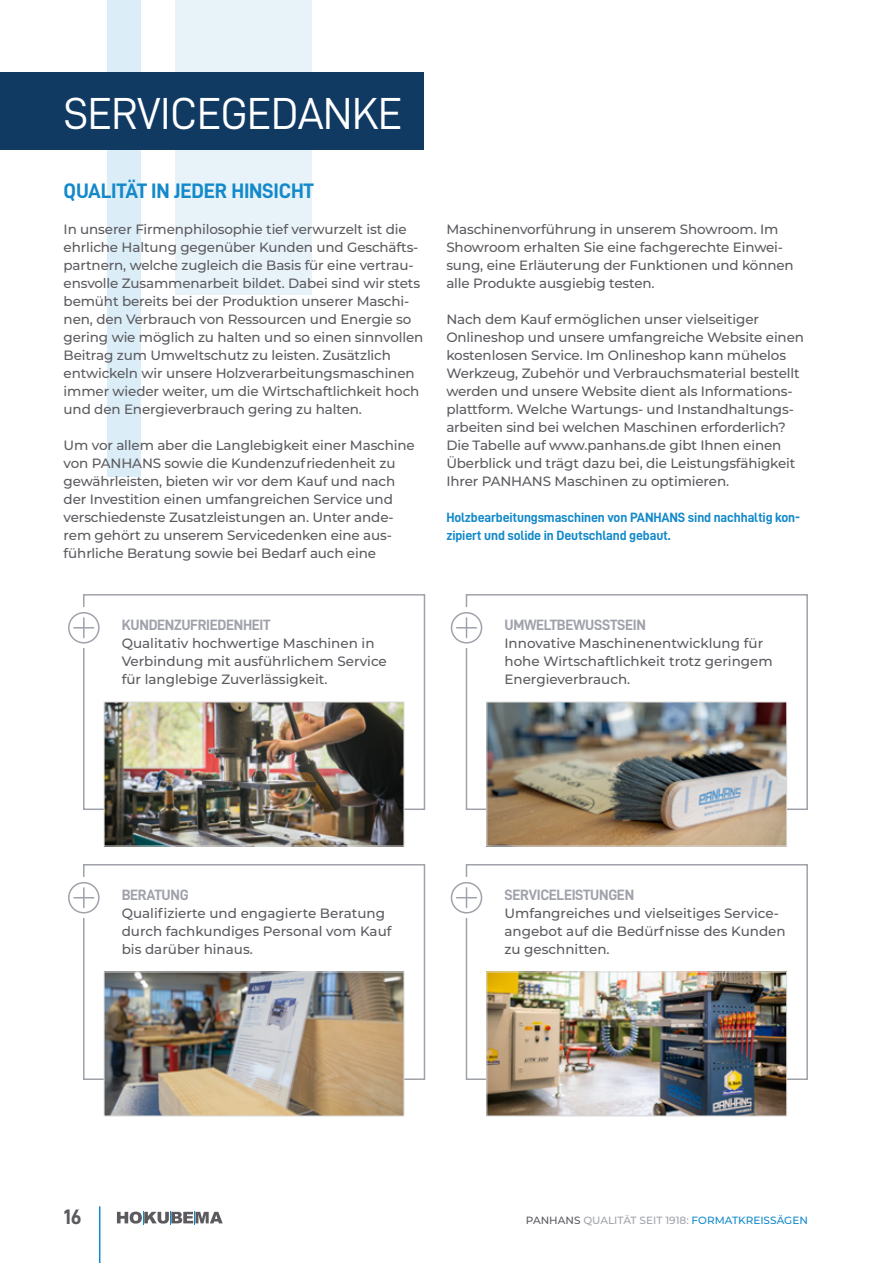
<style>
.page{position:relative;width:893px;height:1263px;background:#fff}
.page>*{position:absolute;margin:0;border:0;box-sizing:border-box;transform-origin:0 0}
.t1{font:45px "D DIN";letter-spacing:-.02em;color:#fff}
.t2{font:21px "D DIN Bold";letter-spacing:-.01em;color:#1389ca}
.t3{font:21px "D DIN Bold";color:#5c5a5f}
.t4{font:15px "D DIN Bold";letter-spacing:-.02em;color:#a0a2ab}
.t5{font:500 13.5px/18px "Montserrat";letter-spacing:-.01em;color:#5c5a5f}
.t6{font:13.5px/18px "D DIN Bold";letter-spacing:-.01em;color:#1389ca}
.t7{font:500 10.5px "Montserrat";color:#a0a2ab}
.s1{color:#5c5a5f}
.s2{color:#1389ca}
</style>
<div class="page">
<div style="left:176px;top:0;width:136px;height:295px;background:#e7f3f9"></div>
<div style="left:107px;top:0;width:33px;height:476px;background:#dbedf7"></div>
<hr style="left:99px;top:1206px;width:1px;height:57px;background:#1389ca">
<svg style="left:117px;top:1211px;width:106px;height:13px"></svg>
<div style="left:83px;top:594px;width:342px;height:216px;border:2px solid #a0a2ab"></div>
<div style="left:83px;top:864px;width:342px;height:216px;border:2px solid #a0a2ab"></div>
<div style="left:466px;top:594px;width:342px;height:216px;border:2px solid #a0a2ab"></div>
<div style="left:466px;top:864px;width:342px;height:216px;border:2px solid #a0a2ab"></div>
<img style="left:106px;top:703px;width:296px;height:141px">
<div style="left:104px;top:701px;width:300px;height:145px;border:1px solid #dadada"></div>
<img style="left:106px;top:973px;width:296px;height:141px">
<div style="left:104px;top:971px;width:300px;height:145px;border:1px solid #dadada"></div>
<img style="left:488px;top:703px;width:297px;height:141px">
<div style="left:486px;top:701px;width:301px;height:145px;border:1px solid #dadada"></div>
<img style="left:488px;top:973px;width:297px;height:141px">
<div style="left:486px;top:971px;width:301px;height:145px;border:1px solid #dadada"></div>
<div style="left:64px;top:607px;width:40px;height:41px;background:#fff"></div>
<div style="left:68px;top:612px;width:32px;height:31px;border:2px solid #a0a2ab;border-radius:50%"></div>
<hr style="left:83px;top:618px;width:2px;height:20px;background:#a0a2ab">
<svg style="left:74px;top:627px;width:20px;height:1px"></svg>
<div style="left:64px;top:877px;width:40px;height:41px;background:#fff"></div>
<div style="left:68px;top:882px;width:32px;height:31px;border:2px solid #a0a2ab;border-radius:50%"></div>
<hr style="left:83px;top:888px;width:2px;height:20px;background:#a0a2ab">
<svg style="left:74px;top:897px;width:20px;height:1px"></svg>
<div style="left:446px;top:607px;width:41px;height:41px;background:#fff"></div>
<div style="left:451px;top:612px;width:31px;height:31px;border:2px solid #a0a2ab;border-radius:50%"></div>
<svg style="left:457px;top:618px;width:19px;height:20px"></svg>
<div style="left:446px;top:877px;width:41px;height:41px;background:#fff"></div>
<div style="left:451px;top:882px;width:31px;height:31px;border:2px solid #a0a2ab;border-radius:50%"></div>
<svg style="left:457px;top:888px;width:19px;height:20px"></svg>
<div style="left:0;top:72px;width:424px;height:78px;background:#113a63"></div>
<h1 class="t1" style="left:64px;top:88px;width:340px">SERVICEGEDANKE</h1>
<h2 class="t2" style="left:64px;top:179px;width:252px">QUALITÄT IN JEDER HINSICHT</h2>
<p class="t5" style="left:64px;top:220px;width:361px">In unserer Firmenphilosophie tief verwurzelt ist die ehrliche Haltung gegenüber Kunden und Geschäfts&shy;partnern, welche zugleich die Basis für eine vertrau&shy;ensvolle Zusammenarbeit bildet. Dabei sind wir stets bemüht bereits bei der Produktion unserer Maschi&shy;nen, den Verbrauch von Ressourcen und Energie so gering wie möglich zu halten und so einen sinnvollen Beitrag zum Umweltschutz zu leisten. Zusätzlich entwickeln wir unsere Holzverarbeitungsmaschinen immer wieder weiter, um die Wirtschaftlichkeit hoch und den Energieverbrauch gering zu halten.</p>
<p class="t5" style="left:64px;top:436px;width:353px">Um vor allem aber die Langlebigkeit einer Maschine von PANHANS sowie die Kundenzufriedenheit zu gewährleisten, bieten wir vor dem Kauf und nach der Investition einen umfangreichen Service und verschiedenste Zusatzleistungen an. Unter ande&shy;rem gehört zu unserem Servicedenken eine aus&shy;führliche Beratung sowie bei Bedarf auch eine</p>
<p class="t4" style="left:122px;top:617px;width:150px">KUNDENZUFRIEDENHEIT</p>
<p class="t5" style="left:122px;top:634px;width:267px">Qualitativ hochwertige Maschinen in<br>Verbindung mit ausführlichem Service für langlebige Zuverlässigkeit.</p>
<p class="t5" style="left:446px;top:220px;width:349px">Maschinenvorführung in unserem Showroom. Im Showroom erhalten Sie eine fachgerechte Einwei&shy;sung, eine Erläuterung der Funktionen und können alle Produkte ausgiebig testen.</p>
<p class="t5" style="left:446px;top:310px;width:359px">Nach dem Kauf ermöglichen unser vielseitiger Onlineshop und unsere umfangreiche Website einen kostenlosen Service. Im Onlineshop kann mühelos Werkzeug, Zubehör und Verbrauchsmaterial bestellt werden und unsere Website dient als Informations&shy;plattform. Welche Wartungs- und Instandhaltungs&shy;arbeiten sind bei welchen Maschinen erforderlich?<br>Die Tabelle auf www.panhans.de gibt Ihnen einen Überblick und trägt dazu bei, die Leistungsfähigkeit Ihrer PANHANS Maschinen zu optimieren.</p>
<p class="t6" style="left:446px;top:508px;width:355px">Holzbearbeitungsmaschinen von PANHANS sind nachhaltig kon&shy;zipiert und solide in Deutschland gebaut.</p>
<p class="t4" style="left:504px;top:617px;width:143px">UMWELTBEWUSSTSEIN</p>
<p class="t5" style="left:504px;top:634px;width:270px">Innovative Maschinenentwicklung für hohe Wirtschaftlichkeit trotz geringem<br>Energieverbrauch.</p>
<p class="t4" style="left:122px;top:887px;width:69px">BERATUNG</p>
<p class="t5" style="left:122px;top:904px;width:271px">Qualifizierte und engagierte Beratung durch fachkundiges Personal vom Kauf bis darüber hinaus.</p>
<p class="t4" style="left:504px;top:887px;width:131px">SERVICELEISTUNGEN</p>
<p class="t5" style="left:504px;top:904px;width:283px">Umfangreiches und vielseitiges Service&shy;angebot auf die Bedürfnisse des Kunden zu geschnitten.</p>
<h2 class="t3" style="left:64px;top:1205px;width:19px">16</h2>
<p class="t7" style="left:526px;top:1213px;width:283px"><span class="s1">PANHANS</span> QUALITÄT SEIT 1918: <span class="s2">FORMATKREISSÄGEN</span></p>
</div>
